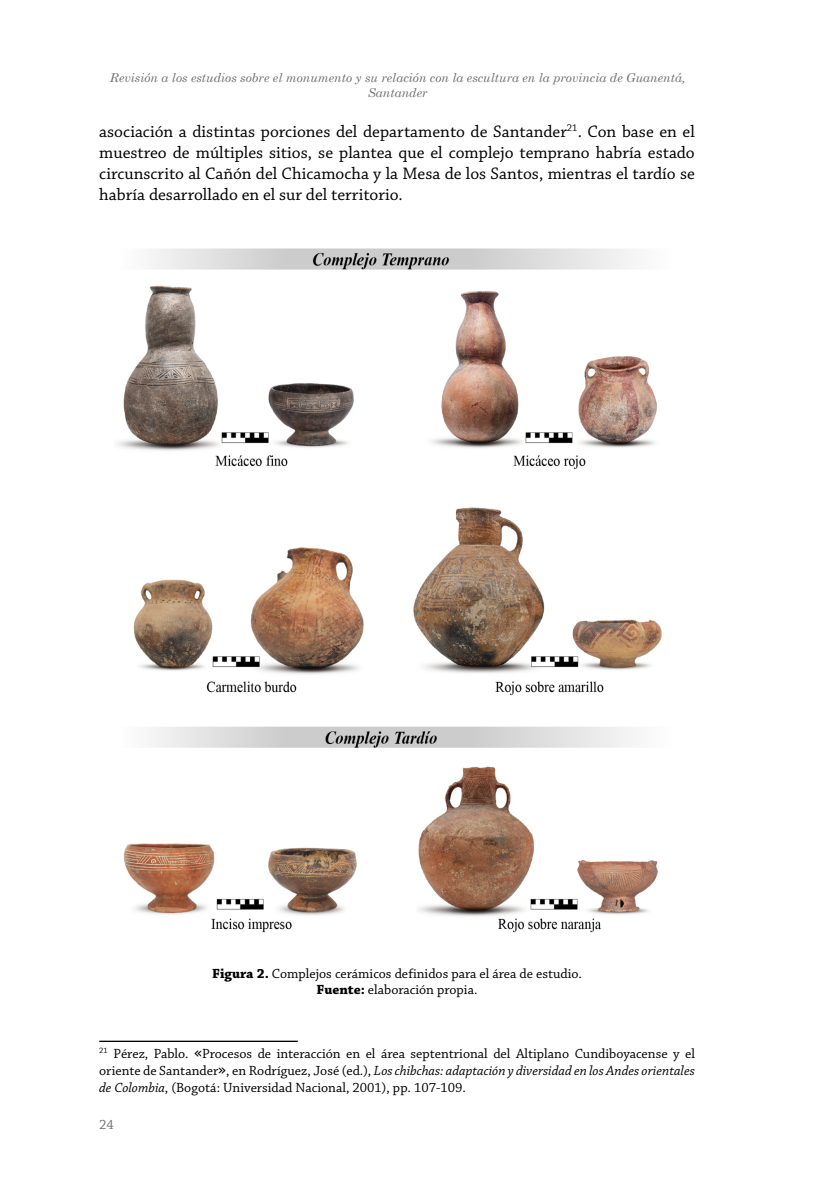
<style>
.page{position:relative;width:819px;height:1191px;background:#fff}
.page>*{position:absolute;margin:0;border:0;box-sizing:border-box;transform-origin:0 0}
.t1{font:17.5px/21px "Chaparral Pro";color:#000;text-align:justify}
.t2{font:14px/16.8px "Chaparral Pro";color:#000;text-align:center}
.t3{font:14px "Chaparral Pro";color:#706f6f}
.t4{font:italic 12.25px/14.7px "Century Schoolbook";color:#706f6f;text-align:center}
.s1{font-weight:700}
.s2{font-family:"Tahoma"}
.s3{font-style:italic}
</style>
<div class="page">
<img style="left:117px;top:248px;width:545px;height:685px">
<hr style="left:99px;top:1040px;width:199px;height:2px;background:#000">
<p class="t4" style="left:110px;top:70px;width:577px">Revisión a los estudios sobre el monumento y su relación con la escultura en la provincia de Guanentá,<br>Santander</p>
<p class="t1" style="left:99px;top:122px;width:597px">asociación a distintas porciones del departamento de Santander<sup>21</sup>. Con base en el muestreo de múltiples sitios, se plantea que el complejo temprano habría estado circunscrito al Cañón del Chicamocha y la Mesa de los Santos, mientras el tardío se habría desarrollado en el sur del territorio.</p>
<p class="t2" style="left:212px;top:965px;width:371px"><span class="s1">Figura 2.</span> Complejos cerámicos definidos para el área de estudio.<br><span class="s1">Fuente:</span> elaboración propia.</p>
<p class="t2" style="left:99px;top:1045px;width:597px;text-align:justify"><sup>21</sup> Pérez, Pablo. <span class="s2">«</span>Procesos de interacción en el área septentrional del Altiplano Cundiboyacense y el oriente de Santander<span class="s2">»</span>, en Rodríguez, José (ed.), <span class="s3">Los chibchas: adaptación y diversidad en los Andes orientales de Colombia</span>, (Bogotá: Universidad Nacional, 2001), pp. 107-109.</p>
<p class="t3" style="left:99px;top:1117px;width:16px">24</p>
</div>
